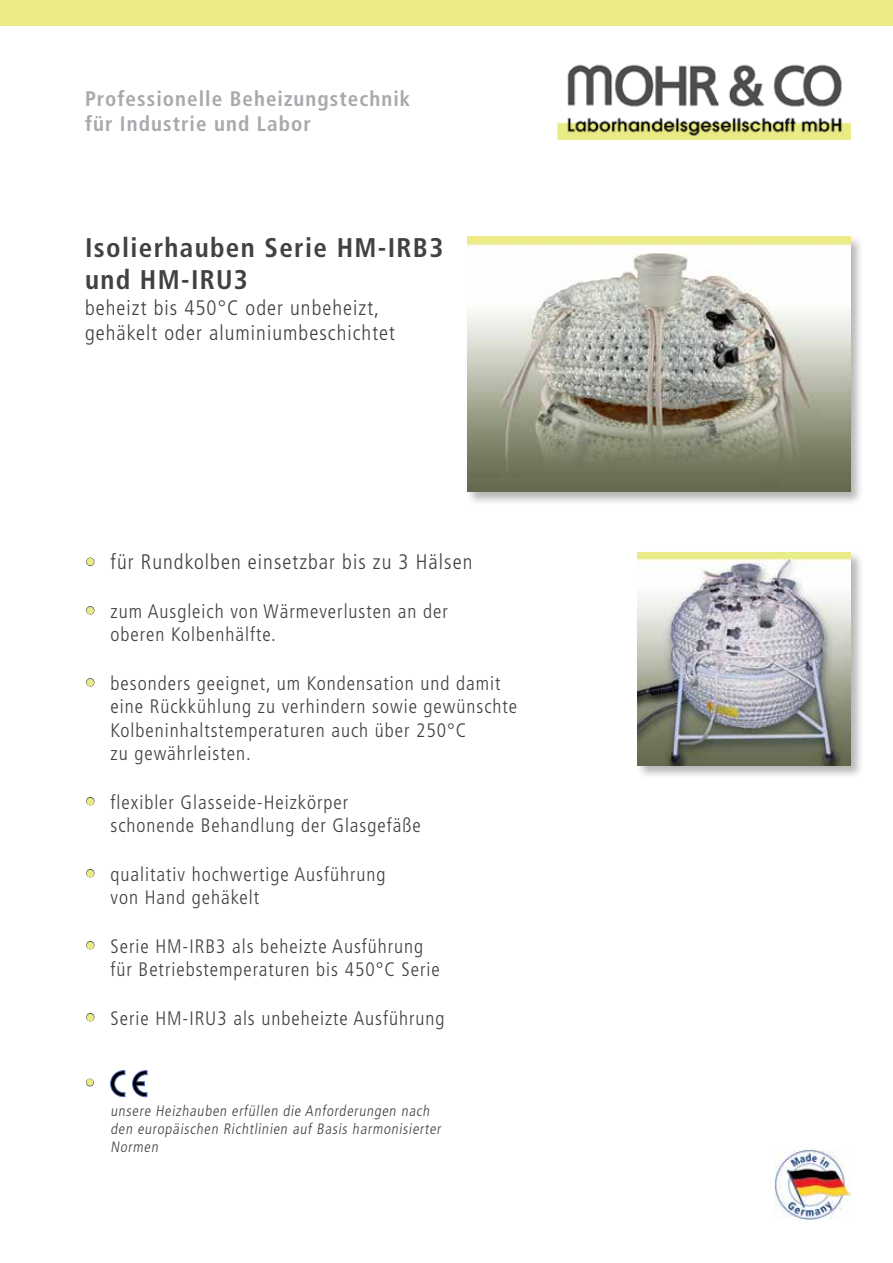
<style>
.page{position:relative;width:893px;height:1263px;background:#fff}
.page>*{position:absolute;margin:0;border:0;box-sizing:border-box;transform-origin:0 0}
.t1{font:700 condensed 27px/32.4px "Frutiger";letter-spacing:.05em;color:#414042}
.t2{font:300 condensed 21px/25.2px "Frutiger";letter-spacing:.05em;color:#414042}
.t3{font:700 condensed 21px/25.2px "Frutiger";letter-spacing:.05em;color:#a7a9ac}
.t4{font:300 condensed 19.5px/23.4px "Frutiger";letter-spacing:.05em;color:#414042}
.t5{font:300 condensed 19.5px "Frutiger";color:#eaeb86}
.t6{font:300 condensed 15px/18px "Frutiger";color:#414042}
.s1{color:#eaeb86}
.s2{font-size:21px;color:#eaeb86}
</style>
<div class="page">
<div style="left:86px;top:558px;width:8px;height:8px;border:1px solid #414042;border-radius:50%"></div>
<div style="left:86px;top:606px;width:8px;height:8px;border:1px solid #414042;border-radius:50%"></div>
<div style="left:86px;top:678px;width:8px;height:8px;border:1px solid #414042;border-radius:50%"></div>
<div style="left:86px;top:797px;width:8px;height:8px;border:1px solid #414042;border-radius:50%"></div>
<div style="left:86px;top:869px;width:8px;height:8px;border:1px solid #414042;border-radius:50%"></div>
<div style="left:86px;top:941px;width:8px;height:8px;border:1px solid #414042;border-radius:50%"></div>
<div style="left:86px;top:1013px;width:8px;height:8px;border:1px solid #414042;border-radius:50%"></div>
<div style="left:86px;top:1079px;width:8px;height:7px;border:1px solid #414042;border-radius:50%"></div>
<svg style="left:133px;top:1071px;width:14px;height:26px"></svg>
<svg style="left:111px;top:1071px;width:14px;height:26px"></svg>
<img style="left:774px;top:1149px;width:76px;height:70px">
<img style="left:557px;top:64px;width:293px;height:76px">
<div style="left:0;top:0;width:893px;height:25px;background:#eaeb86"></div>
<div style="left:465px;top:234px;width:400px;height:272px;background:#000;opacity:.3"></div>
<img style="left:468px;top:237px;width:382px;height:255px">
<div style="left:636px;top:551px;width:229px;height:228px;background:#000;opacity:.3"></div>
<img style="left:638px;top:553px;width:212px;height:212px">
<p class="t3" style="left:85px;top:86px;width:327px">Professionelle Beheizungstechnik für Industrie und Labor</p>
<h1 class="t1" style="left:85px;top:231px;width:360px">Isolierhauben Serie HM-IRB3 und HM-IRU3</h1>
<p class="t2" style="left:85px;top:295px;width:312px">beheizt bis 450°C oder unbeheizt, gehäkelt oder aluminiumbeschichtet</p>
<p class="t2" style="left:85px;top:549px;width:389px"><span class="s1">•</span> für Rundkolben einsetzbar bis zu 3 Hälsen</p>
<p class="t4" style="left:111px;top:599px;width:339px;text-indent:-26px"><span class="s2">•</span> zum Ausgleich von Wärmeverlusten an der oberen Kolbenhälfte.</p>
<p class="t4" style="left:111px;top:671px;width:408px;text-indent:-26px"><span class="s2">•</span> besonders geeignet, um Kondensation und damit eine Rückkühlung zu verhindern sowie gewünschte Kolbeninhaltstemperaturen auch über 250°C<br>zu gewährleisten.</p>
<p class="t4" style="left:111px;top:790px;width:312px;text-indent:-26px"><span class="s2">•</span> flexibler Glasseide-Heizkörper schonende Behandlung der Glasgefäße</p>
<p class="t4" style="left:111px;top:862px;width:277px;text-indent:-26px"><span class="s2">•</span> qualitativ hochwertige Ausführung von Hand gehäkelt</p>
<p class="t4" style="left:111px;top:934px;width:331px;text-indent:-26px"><span class="s2">•</span> Serie HM-IRB3 als beheizte Ausführung für Betriebstemperaturen bis 450°C Serie</p>
<p class="t4" style="left:85px;top:1006px;width:361px"><span class="s2">•</span> Serie HM-IRU3 als unbeheizte Ausführung</p>
<p class="t5" style="left:85px;top:1071px;width:11px">•</p>
<p class="t6" style="left:111px;top:1102px;width:334px">unsere Heizhauben erfüllen die Anforderungen nach den europäischen Richtlinien auf Basis harmonisierter<br>Normen</p>
</div>
